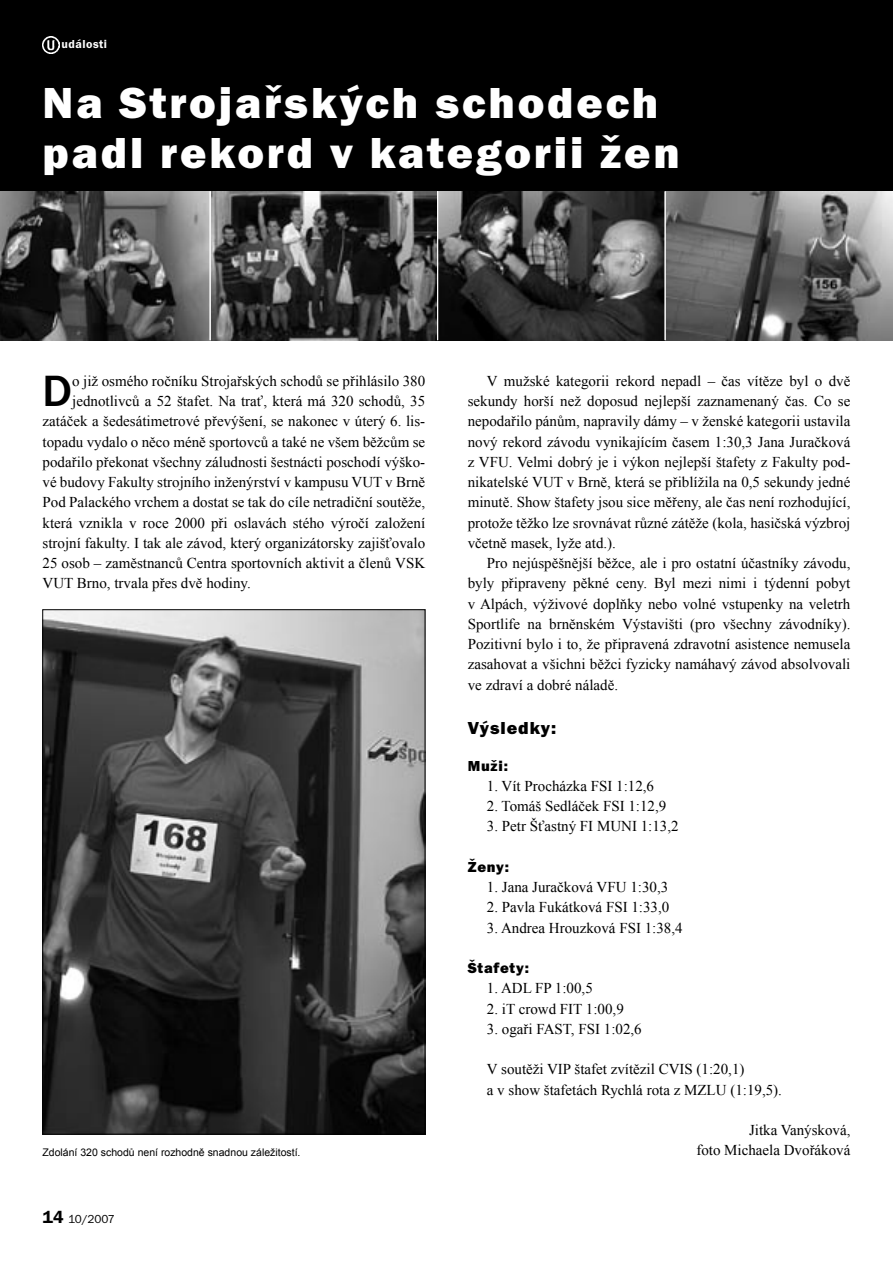
<style>
.page{position:relative;width:893px;height:1263px;background:#fff}
.page>*{position:absolute;margin:0;border:0;box-sizing:border-box;transform-origin:0 0}
.prvníx{font:500 45.3px "Franklin Got Itc TEE";color:#000}
.nadpisx{font:45px "Franklin Got Itc TEE Heav";letter-spacing:.06em;color:#fff}
.parax{font:18px "Franklin Got Itc TEE Heav";letter-spacing:.05em;color:#000}
.textx{font:15px/20.2px "Times New Roman";color:#000;text-align:justify}
.prvníx-2{font:15px "Times New Roman";color:#000}
.para2x{font:15px "Franklin Got Itc TEE Heav";letter-spacing:.05em;color:#000}
.t1{font:12px "Franklin Got Itc TEE";letter-spacing:-.015em;color:#000}
.t2{font:600 12px "Franklin Got Itc TEE";letter-spacing:.04em;color:#fff}
.popisekx{font:10.5px "Arial";color:#000}
.s1{font-weight:600;font-size:18px}
</style>
<div class="page">
<div style="left:0;top:0;width:893px;height:191px;background:#000"></div>
<img style="left:42px;top:37px;width:17px;height:16px">
<img style="left:0;top:191px;width:893px;height:149px">
<hr style="left:437px;top:191px;width:1px;height:149px;background:#fff">
<hr style="left:665px;top:191px;width:1px;height:149px;background:#fff">
<hr style="left:210px;top:191px;width:1px;height:149px;background:#fff">
<img style="left:45px;top:611px;width:378px;height:521px">
<p class="t2" style="left:62px;top:38px;width:47px">události</p>
<p class="nadpisx" style="left:43px;top:77px;width:618px">Na Strojařských schodech</p>
<p class="nadpisx" style="left:43px;top:127px;width:639px">padl rekord v kategorii žen</p>
<p class="prvníx" style="left:43px;top:366px;width:31px">D</p>
<p class="prvníx-2" style="left:72px;top:371px;width:354px">o již osmého ročníku Strojařských schodů se přihlásilo 380</p>
<p class="prvníx-2" style="left:72px;top:391px;width:354px">jednotlivců a 52 štafet. Na trať, která má 320 schodů, 35</p>
<p class="prvníx-2" style="left:43px;top:411px;width:384px">zatáček a šedesátimetrové převýšení, se nakonec v úterý 6. lis-</p>
<p class="prvníx-2" style="left:43px;top:431px;width:384px">topadu vydalo o něco méně sportovců a také ne všem běžcům se</p>
<p class="prvníx-2" style="left:43px;top:452px;width:384px">podařilo překonat všechny záludnosti šestnácti poschodí výško-</p>
<p class="prvníx-2" style="left:43px;top:472px;width:384px">vé budovy Fakulty strojního inženýrství v kampusu VUT v Brně</p>
<p class="prvníx-2" style="left:43px;top:492px;width:384px">Pod Palackého vrchem a dostat se tak do cíle netradiční soutěže,</p>
<p class="prvníx-2" style="left:43px;top:512px;width:384px">která vznikla v roce 2000 při oslavách stého výročí založení</p>
<p class="prvníx-2" style="left:43px;top:533px;width:384px">strojní fakulty. I tak ale závod, který organizátorsky zajišťovalo</p>
<p class="prvníx-2" style="left:43px;top:553px;width:384px">25 osob – zaměstnanců Centra sportovních aktivit a členů VSK</p>
<p class="prvníx-2" style="left:43px;top:573px;width:210px">VUT Brno, trvala přes dvě hodiny.</p>
<p class="textx" style="left:468px;top:370px;width:384px;text-indent:19px">V mužské kategorii rekord nepadl – čas vítěze byl o dvě sekundy horší než doposud nejlepší zaznamenaný čas. Co se nepodařilo pánům, napravily dámy – v ženské kategorii ustavila nový rekord závodu vynikajícím časem 1:30,3 Jana Juračková z VFU. Velmi dobrý je i výkon nejlepší štafety z Fakulty pod&shy;nikatelské VUT v Brně, která se přiblížila na 0,5 sekundy jedné minutě. Show štafety jsou sice měřeny, ale čas není rozhodující, protože těžko lze srovnávat různé zátěže (kola, hasičská výzbroj včetně masek, lyže atd.).</p>
<p class="textx" style="left:468px;top:553px;width:384px;text-indent:19px">Pro nejúspěšnější běžce, ale i pro ostatní účastníky závodu, byly připraveny pěkné ceny. Byl mezi nimi i týdenní pobyt v Alpách, výživové doplňky nebo volné vstupenky na veletrh Sportlife na brněnském Výstavišti (pro všechny závodníky).<br>Pozitivní bylo i to, že připravená zdravotní asistence nemusela zasahovat a všichni běžci fyzicky namáhavý závod absolvovali ve zdraví a dobré náladě.</p>
<p class="parax" style="left:468px;top:718px;width:90px">Výsledky:</p>
<p class="para2x" style="left:468px;top:757px;width:42px">Muži:</p>
<p class="textx" style="left:487px;top:775px;width:169px">1. Vít Procházka FSI 1:12,6</p>
<p class="textx" style="left:487px;top:796px;width:181px">2. Tomáš Sedláček FSI 1:12,9</p>
<p class="textx" style="left:487px;top:816px;width:193px">3. Petr Šťastný FI MUNI 1:13,2</p>
<p class="para2x" style="left:468px;top:858px;width:43px">Ženy:</p>
<p class="textx" style="left:487px;top:877px;width:183px">1. Jana Juračková VFU 1:30,3</p>
<p class="textx" style="left:487px;top:897px;width:184px">2. Pavla Fukátková FSI 1:33,0</p>
<p class="textx" style="left:487px;top:917px;width:197px">3. Andrea Hrouzková FSI 1:38,4</p>
<p class="para2x" style="left:468px;top:959px;width:63px">Štafety:</p>
<p class="textx" style="left:487px;top:978px;width:107px">1. ADL FP 1:00,5</p>
<p class="textx" style="left:487px;top:998px;width:138px">2. iT crowd FIT 1:00,9</p>
<p class="textx" style="left:487px;top:1018px;width:156px">3. ogaři FAST, FSI 1:02,6</p>
<p class="textx" style="left:487px;top:1059px;width:259px">V soutěži VIP štafet zvítězil CVIS (1:20,1)</p>
<p class="textx" style="left:487px;top:1079px;width:297px">a v show štafetách Rychlá rota z MZLU (1:19,5).</p>
<p class="textx" style="left:749px;top:1120px;width:103px">Jitka Vanýsková,</p>
<p class="popisekx" style="left:43px;top:1145px;width:259px">Zdolání 320 schodů není rozhodně snadnou záležitostí.</p>
<p class="textx" style="left:696px;top:1140px;width:156px">foto Michaela Dvořáková</p>
<p class="t1" style="left:43px;top:1212px;width:74px"><span class="s1">14</span> 10/2007</p>
</div>
